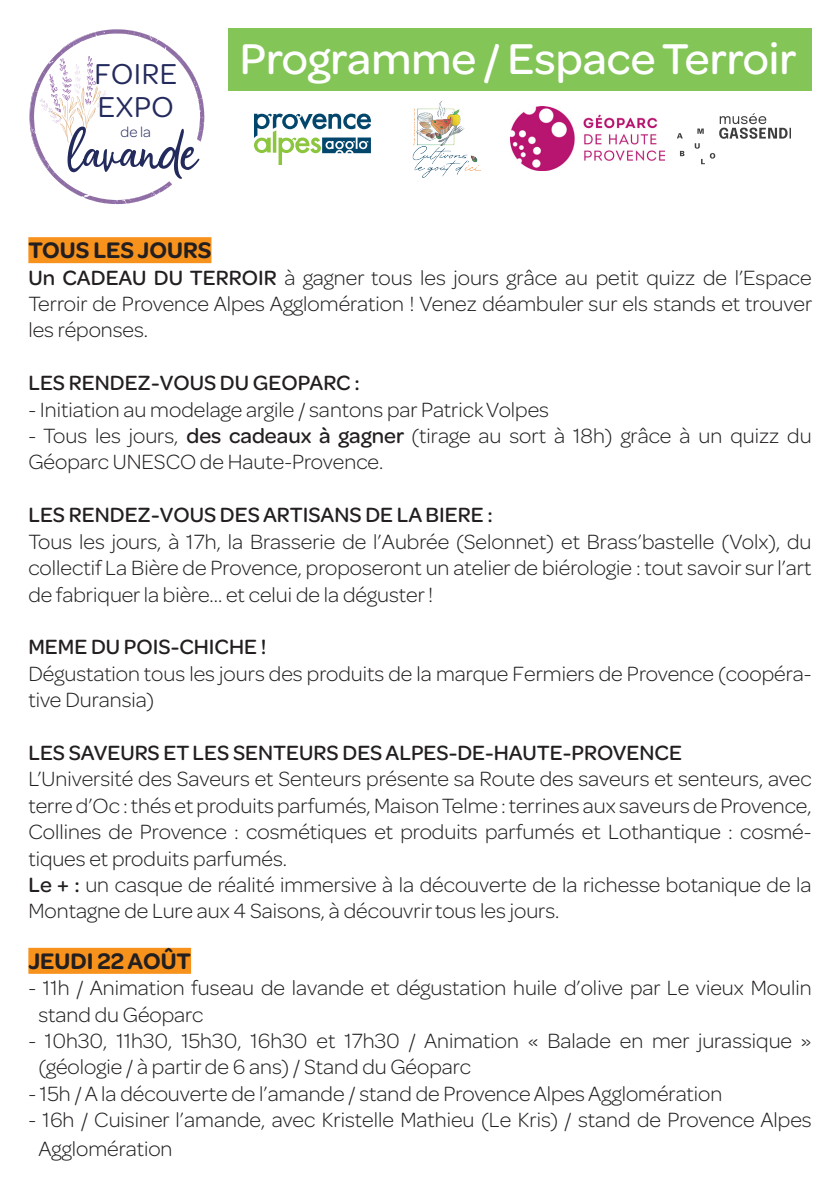
<style>
.page{position:relative;width:840px;height:1191px;background:#fff}
.page>*{position:absolute;margin:0;border:0;box-sizing:border-box;transform-origin:0 0}
.t1{font:500 46px "Omnes";color:#fff}
.t2{font:30.8px/33.2px "Omnes";letter-spacing:.02em;color:#232a5c}
.t3{font:600 24px "Omnes";color:#231f20}
.t4{font:300 22px/26.4px "Omnes";color:#231f20}
.t5{font:500 22px "Omnes";color:#231f20}
.t6{font:300 15.6px "Omnes";color:#232a5c}
.s1{font-weight:500}
</style>
<div class="page">
<svg style="left:29px;top:29px;width:175px;height:175px"></svg>
<div style="left:228px;top:28px;width:583px;height:63px;background:#83c557"></div>
<div style="left:28px;top:237px;width:183px;height:26px;background:#f7931d"></div>
<div style="left:28px;top:947px;width:163px;height:26px;background:#f7931d"></div>
<svg style="left:677px;top:133px;width:5px;height:5px"></svg>
<svg style="left:680px;top:151px;width:4px;height:5px"></svg>
<svg style="left:694px;top:113px;width:96px;height:51px"></svg>
<img style="left:412px;top:101px;width:69px;height:77px">
<svg style="left:254px;top:114px;width:117px;height:51px"></svg>
<img style="left:510px;top:107px;width:153px;height:63px">
<p class="t2" style="left:94px;top:56px;width:84px">FOIRE<br>EXPO</p>
<p class="t6" style="left:120px;top:121px;width:32px">de la</p>
<p class="t1" style="left:240px;top:28px;width:557px">Programme / Espace Terroir</p>
<p class="t3" style="left:28px;top:233px;width:184px">TOUS LES JOURS</p>
<p class="t4" style="left:28px;top:263px;width:785px;text-align:justify"><span class="s1">Un CADEAU DU TERROIR</span> à gagner tous les jours grâce au petit quizz de l’Espace Terroir de Provence Alpes Agglomération ! Venez déambuler sur els stands et trouver les réponses.</p>
<p class="t5" style="left:28px;top:368px;width:333px">LES RENDEZ-VOUS DU GEOPARC :</p>
<p class="t4" style="left:28px;top:395px;width:522px">- Initiation au modelage argile / santons par Patrick Volpes</p>
<p class="t4" style="left:28px;top:421px;width:784px">- Tous les jours, <span class="s1">des cadeaux à gagner</span> (tirage au sort à 18h) grâce à un quizz du<br>Géoparc UNESCO de Haute-Provence.</p>
<p class="t5" style="left:28px;top:500px;width:465px">LES RENDEZ-VOUS DES ARTISANS DE LA BIERE :</p>
<p class="t4" style="left:28px;top:527px;width:784px;text-align:justify">Tous les jours, à 17h, la Brasserie de l’Aubrée (Selonnet) et Brass’bastelle (Volx), du collectif La Bière de Provence, proposeront un atelier de biérologie : tout savoir sur l’art de fabriquer la bière... et celui de la déguster !</p>
<p class="t5" style="left:28px;top:632px;width:239px">MEME DU POIS-CHICHE !</p>
<p class="t4" style="left:28px;top:659px;width:784px">Dégustation tous les jours des produits de la marque Fermiers de Provence (coopéra&shy;tive Duransia)</p>
<p class="t5" style="left:28px;top:737px;width:654px">LES SAVEURS ET LES SENTEURS DES ALPES-DE-HAUTE-PROVENCE</p>
<p class="t4" style="left:28px;top:764px;width:784px;text-align:justify">L’Université des Saveurs et Senteurs présente sa Route des saveurs et senteurs, avec terre d’Oc : thés et produits parfumés, Maison Telme : terrines aux saveurs de Provence, Collines de Provence : cosmétiques et produits parfumés et Lothantique : cosmé&shy;tiques et produits parfumés.</p>
<p class="t4" style="left:28px;top:870px;width:784px"><span class="s1">Le + :</span> un casque de réalité immersive à la découverte de la richesse botanique de la<br>Montagne de Lure aux 4 Saisons, à découvrir tous les jours.</p>
<p class="t3" style="left:28px;top:944px;width:164px">JEUDI 22 AOÛT</p>
<p class="t4" style="left:38px;top:973px;width:774px;text-indent:-10px">- 11h / Animation fuseau de lavande et dégustation huile d’olive par Le vieux Moulin stand du Géoparc</p>
<p class="t4" style="left:38px;top:1026px;width:774px;text-indent:-10px">- 10h30, 11h30, 15h30, 16h30 et 17h30 / Animation « Balade en mer jurassique » (géologie / à partir de 6 ans) / Stand du Géoparc</p>
<p class="t4" style="left:28px;top:1079px;width:695px">- 15h / A la découverte de l’amande / stand de Provence Alpes Agglomération</p>
<p class="t4" style="left:38px;top:1104px;width:774px;line-height:28.8px;text-indent:-10px">- 16h / Cuisiner l’amande, avec Kristelle Mathieu (Le Kris) / stand de Provence Alpes<br>Agglomération</p>
</div>
